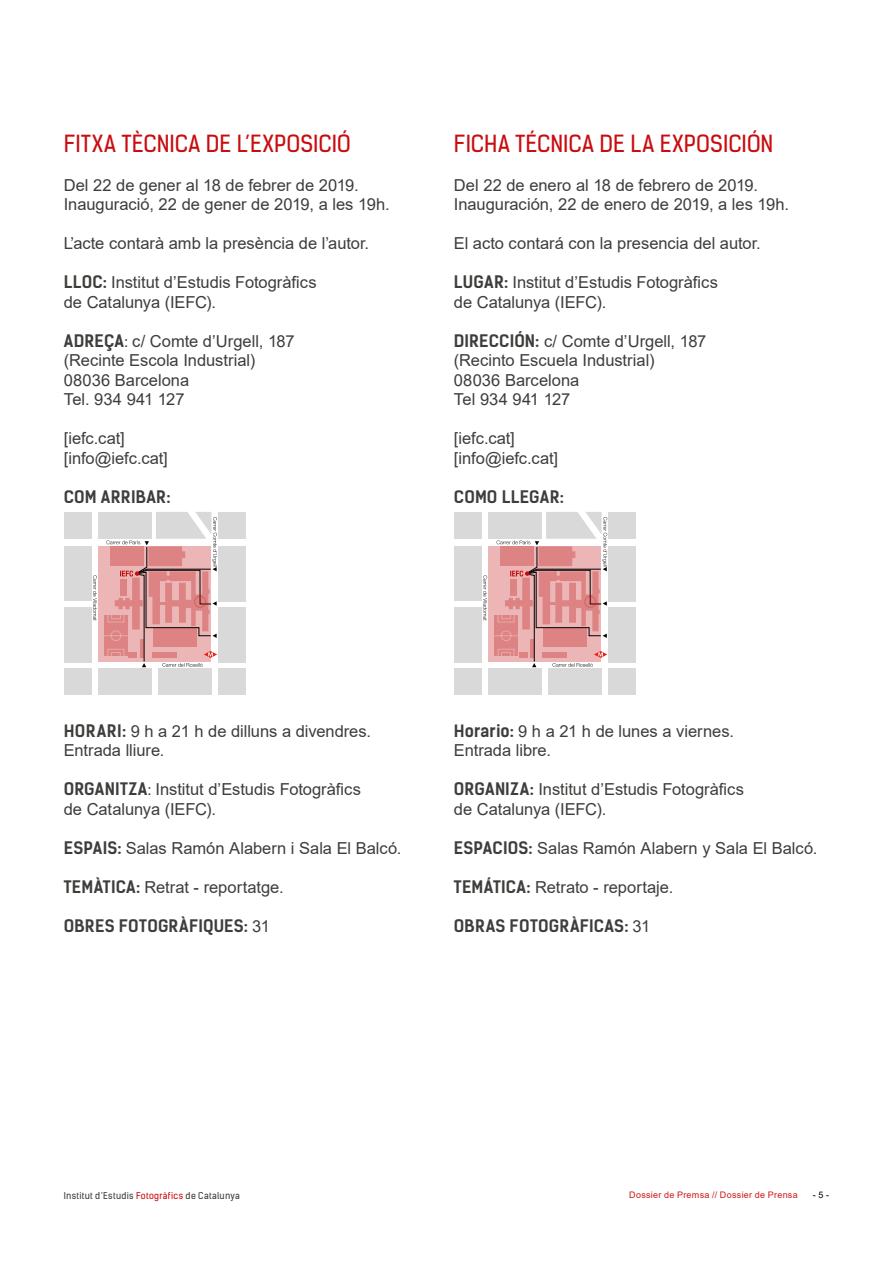
<style>
.page{position:relative;width:893px;height:1263px;background:#fff}
.page>*{position:absolute;margin:0;border:0;box-sizing:border-box;transform-origin:0 0}
.t1{font:22.5px "Kelson Sans";letter-spacing:.005em;color:#c90c0f}
.t2{font:16.5px/19.5px "Arial";color:#3d3d3b}
.t3{font:700 16.5px "Kelson Sans";letter-spacing:.015em;color:#3d3d3b}
.t4{font:9px "Kelson Sans";letter-spacing:.035em;color:#3c3c3b}
.t5{font:9px "Arial";letter-spacing:.03em;color:#cd171a}
.t6{font:9px "Arial";color:#000}
.s1{font-family:"Kelson Sans";font-weight:700}
.s2{font-family:"Kelson Sans"}
.s3{font-family:"Arial";font-weight:400}
.s4{color:#c90c0f}
</style>
<div class="page">
<div style="left:98px;top:546px;width:113px;height:116px;background:#ecb6b7"></div>
<div style="left:98px;top:512px;width:54px;height:27px;background:#d9d9d9"></div>
<div style="left:218px;top:512px;width:27px;height:27px;background:#d9d9d9"></div>
<div style="left:64px;top:512px;width:27px;height:27px;background:#d9d9d9"></div>
<div style="left:64px;top:546px;width:27px;height:54px;background:#d9d9d9"></div>
<div style="left:64px;top:607px;width:27px;height:55px;background:#d9d9d9"></div>
<div style="left:64px;top:668px;width:27px;height:27px;background:#d9d9d9"></div>
<div style="left:98px;top:668px;width:54px;height:27px;background:#d9d9d9"></div>
<div style="left:158px;top:668px;width:54px;height:27px;background:#d9d9d9"></div>
<div style="left:218px;top:668px;width:27px;height:27px;background:#d9d9d9"></div>
<div style="left:218px;top:607px;width:27px;height:55px;background:#d9d9d9"></div>
<div style="left:218px;top:546px;width:27px;height:55px;background:#d9d9d9"></div>
<svg style="left:93px;top:575px;width:4px;height:46px"></svg>
<svg style="left:104px;top:512px;width:113px;height:155px"></svg>
<div style="left:488px;top:546px;width:113px;height:116px;background:#ecb6b7"></div>
<div style="left:488px;top:512px;width:54px;height:27px;background:#d9d9d9"></div>
<div style="left:608px;top:512px;width:27px;height:27px;background:#d9d9d9"></div>
<div style="left:454px;top:512px;width:27px;height:27px;background:#d9d9d9"></div>
<div style="left:454px;top:546px;width:27px;height:54px;background:#d9d9d9"></div>
<div style="left:454px;top:607px;width:27px;height:55px;background:#d9d9d9"></div>
<div style="left:454px;top:668px;width:27px;height:27px;background:#d9d9d9"></div>
<div style="left:488px;top:668px;width:54px;height:27px;background:#d9d9d9"></div>
<div style="left:548px;top:668px;width:54px;height:27px;background:#d9d9d9"></div>
<div style="left:608px;top:668px;width:27px;height:27px;background:#d9d9d9"></div>
<div style="left:608px;top:607px;width:27px;height:55px;background:#d9d9d9"></div>
<div style="left:608px;top:546px;width:27px;height:55px;background:#d9d9d9"></div>
<div style="left:494px;top:615px;width:24px;height:41px;background:#de8384"></div>
<svg style="left:483px;top:575px;width:4px;height:46px"></svg>
<svg style="left:495px;top:512px;width:112px;height:155px"></svg>
<h1 class="t1" style="left:64px;top:129px;width:288px">FITXA TÈCNICA DE L’EXPOSICIÓ</h1>
<p class="t2" style="left:64px;top:175px;width:327px">Del 22 de gener al 18 de febrer de 2019.<br>Inauguració, 22 de gener de 2019, a les 19h.</p>
<p class="t2" style="left:64px;top:233px;width:307px">L’acte contarà amb la presència de l’autor.</p>
<p class="t2" style="left:64px;top:272px;width:254px"><span class="s1">LLOC:</span> Institut d’Estudis Fotogràfics de Catalunya (IEFC).</p>
<p class="t2" style="left:64px;top:331px;width:232px"><span class="s1">ADREÇA</span><span class="s2">:</span> c/ Comte d’Urgell, 187 (Recinte Escola Industrial)<br>08036 Barcelona<br>Tel. 934 941 127</p>
<p class="t2" style="left:64px;top:428px;width:105px">[iefc.cat] [info@iefc.cat]</p>
<p class="t3" style="left:64px;top:486px;width:108px">COM ARRIBAR:</p>
<h1 class="t1" style="left:454px;top:129px;width:321px">FICHA TÉCNICA DE LA EXPOSICIÓN</h1>
<p class="t2" style="left:454px;top:175px;width:337px">Del 22 de enero al 18 de febrero de 2019.<br>Inauguración, 22 de enero de 2019, a les 19h.</p>
<p class="t2" style="left:454px;top:233px;width:308px">El acto contará con la presencia del autor.</p>
<p class="t2" style="left:454px;top:272px;width:266px"><span class="s1">LUGAR:</span> Institut d’Estudis Fotogràfics de Catalunya (IEFC).</p>
<p class="t2" style="left:454px;top:331px;width:254px"><span class="s1">DIRECCIÓN:</span> c/ Comte d’Urgell, 187 (Recinto Escuela Industrial)<br>08036 Barcelona<br>Tel 934 941 127</p>
<p class="t2" style="left:454px;top:428px;width:105px">[iefc.cat] [info@iefc.cat]</p>
<p class="t3" style="left:454px;top:486px;width:112px">COMO LLEGAR:</p>
<p class="t2" style="left:64px;top:721px;width:309px"><span class="s1">HORARI:</span> 9 h a 21 h de dilluns a divendres.<br>Entrada lliure.</p>
<p class="t2" style="left:64px;top:780px;width:299px"><span class="s1">ORGANITZA</span><span class="s2">:</span> Institut d’Estudis Fotogràfics de Catalunya (IEFC).</p>
<p class="t2" style="left:64px;top:838px;width:339px"><span class="s1">ESPAIS:</span> Salas Ramón Alabern i Sala El Balcó.</p>
<p class="t2" style="left:64px;top:877px;width:221px"><span class="s1">TEMÀTICA:</span> Retrat - reportatge.</p>
<p class="t3" style="left:64px;top:915px;width:208px">OBRES FOTOGRÀFIQUES: <span class="s3">31</span></p>
<p class="t2" style="left:454px;top:721px;width:282px"><span class="s1">Horario:</span> 9 h a 21 h de lunes a viernes.<br>Entrada libre.</p>
<p class="t2" style="left:454px;top:780px;width:291px"><span class="s1">ORGANIZA:</span> Institut d’Estudis Fotogràfics de Catalunya (IEFC).</p>
<p class="t2" style="left:454px;top:838px;width:365px"><span class="s1">ESPACIOS:</span> Salas Ramón Alabern y Sala El Balcó.</p>
<p class="t2" style="left:454px;top:877px;width:221px"><span class="s1">TEMÁTICA:</span> Retrato - reportaje.</p>
<p class="t3" style="left:454px;top:915px;width:198px">OBRAS FOTOGRÀFICAS: <span class="s3">31</span></p>
<p class="t4" style="left:64px;top:1189px;width:178px">Institut d’Estudis <span class="s4">Fotogràfics</span> de Catalunya</p>
<p class="t5" style="left:629px;top:1189px;width:170px">Dossier de Premsa // Dossier de Prensa</p>
<p class="t6" style="left:813px;top:1189px;width:18px">- 5 -</p>
</div>
